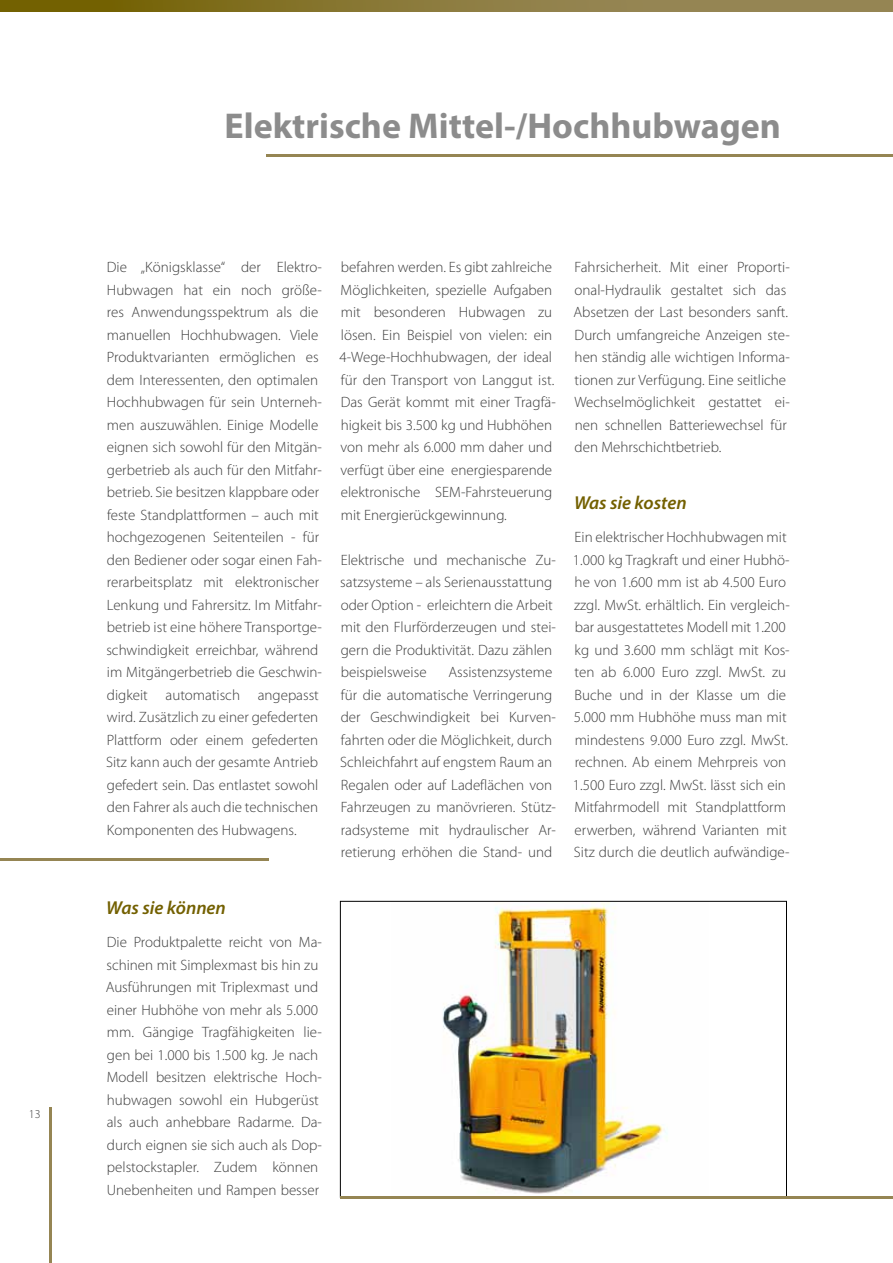
<style>
.page{position:relative;width:893px;height:1263px;background:#fff}
.page>*{position:absolute;margin:0;border:0;box-sizing:border-box;transform-origin:0 0}
.t1{font:700 36px "Myriad Pro";color:#8c8c8c}
.t2{font:italic 600 18.75px "Myriad Pro";color:#736000}
.t3{font:300 15px/22.5px "Myriad Pro";color:#3c3c3c}
.t4{font:300 12px "Myriad Pro";color:#3c3c3c}
</style>
<div class="page">
<hr style="left:49px;top:1108px;width:2px;height:155px;background:#958553">
<hr style="left:0;top:858px;width:268px;height:3px;background:#958553">
<hr style="left:267px;top:154px;width:626px;height:3px;background:#958553">
<svg style="left:0;top:0;width:893px;height:12px;background:#887735"></svg>
<img style="left:442px;top:903px;width:226px;height:291px">
<hr style="left:340px;top:1196px;width:553px;height:3px;background:#958553">
<p class="t4" style="left:29px;top:1106px;width:13px">13</p>
<h1 class="t1" style="left:225px;top:102px;width:558px">Elektrische Mittel-/Hochhubwagen</h1>
<p class="t3" style="left:106px;top:256px;width:217px">Die „Königsklasse“ der Elektro-Hubwagen hat ein noch größe&shy;res Anwendungsspektrum als die manuellen Hochhubwagen. Viele Produktvarianten ermöglichen es dem Interessenten, den optimalen Hochhubwagen für sein Unterneh&shy;men auszuwählen. Einige Modelle eignen sich sowohl für den Mitgän&shy;gerbetrieb als auch für den Mitfahr&shy;betrieb. Sie besitzen klappbare oder feste Standplattformen – auch mit hochgezogenen Seitenteilen - für den Bediener oder sogar einen Fah&shy;rerarbeitsplatz mit elektronischer Lenkung und Fahrersitz. Im Mitfahr&shy;betrieb ist eine höhere Transportge&shy;schwindigkeit erreichbar, während im Mitgängerbetrieb die Geschwin&shy;digkeit automatisch angepasst wird. Zusätzlich zu einer gefederten Plattform oder einem gefederten Sitz kann auch der gesamte Antrieb gefedert sein. Das entlastet sowohl den Fahrer als auch die technischen Komponenten des Hubwagens.</p>
<p class="t2" style="left:106px;top:895px;width:121px">Was sie können</p>
<p class="t3" style="left:106px;top:931px;width:218px">Die Produktpalette reicht von Ma&shy;schinen mit Simplexmast bis hin zu Ausführungen mit Triplexmast und einer Hubhöhe von mehr als 5.000 mm. Gängige Tragfähigkeiten lie&shy;gen bei 1.000 bis 1.500 kg. Je nach Modell besitzen elektrische Hoch&shy;hubwagen sowohl ein Hubgerüst als auch anhebbare Radarme. Da&shy;durch eignen sie sich auch als Dop&shy;pelstockstapler. Zudem können Unebenheiten und Rampen besser</p>
<p class="t3" style="left:339px;top:256px;width:218px">befahren werden. Es gibt zahlreiche Möglichkeiten, spezielle Aufgaben mit besonderen Hubwagen zu lösen. Ein Beispiel von vielen: ein 4-Wege-Hochhubwagen, der ideal für den Transport von Langgut ist.<br>Das Gerät kommt mit einer Tragfä&shy;higkeit bis 3.500 kg und Hubhöhen von mehr als 6.000 mm daher und verfügt über eine energiesparende elektronische SEM-Fahrsteuerung mit Energierückgewinnung.</p>
<p class="t3" style="left:340px;top:548px;width:217px">Elektrische und mechanische Zu&shy;satzsysteme – als Serienausstattung oder Option - erleichtern die Arbeit mit den Flurförderzeugen und stei&shy;gern die Produktivität. Dazu zählen beispielsweise</p>
<p class="t3" style="left:340px;top:661px;width:217px;text-indent:109px">Assistenzsysteme für die automatische Verringerung der Geschwindigkeit bei Kurven&shy;fahrten oder die Möglichkeit, durch<br>Schleichfahrt auf engstem Raum an<br>Regalen oder auf Ladeflächen von<br>Fahrzeugen zu manövrieren. Stütz&shy;radsysteme mit hydraulischer Ar&shy;retierung erhöhen die Stand- und</p>
<p class="t3" style="left:573px;top:256px;width:218px">Fahrsicherheit. Mit einer Proporti&shy;onal-Hydraulik gestaltet sich das Absetzen der Last besonders sanft.<br>Durch umfangreiche Anzeigen ste&shy;hen ständig alle wichtigen Informa&shy;tionen zur Verfügung. Eine seitliche Wechselmöglichkeit gestattet ei&shy;nen schnellen Batteriewechsel für den Mehrschichtbetrieb.</p>
<p class="t2" style="left:574px;top:491px;width:114px">Was sie kosten</p>
<p class="t3" style="left:573px;top:526px;width:218px">Ein elektrischer Hochhubwagen mit 1.000 kg Tragkraft und einer Hubhö&shy;he von 1.600 mm ist ab 4.500 Euro zzgl. MwSt. erhältlich. Ein vergleich&shy;bar ausgestattetes Modell mit 1.200 kg und 3.600 mm schlägt mit Kos&shy;ten ab 6.000 Euro zzgl. MwSt. zu Buche und in der Klasse um die 5.000 mm Hubhöhe muss man mit mindestens 9.000 Euro zzgl. MwSt. rechnen. Ab einem Mehrpreis von 1.500 Euro zzgl. MwSt. lässt sich ein Mitfahrmodell mit Standplattform erwerben, während Varianten mit Sitz durch die deutlich aufwändige-</p>
</div>
